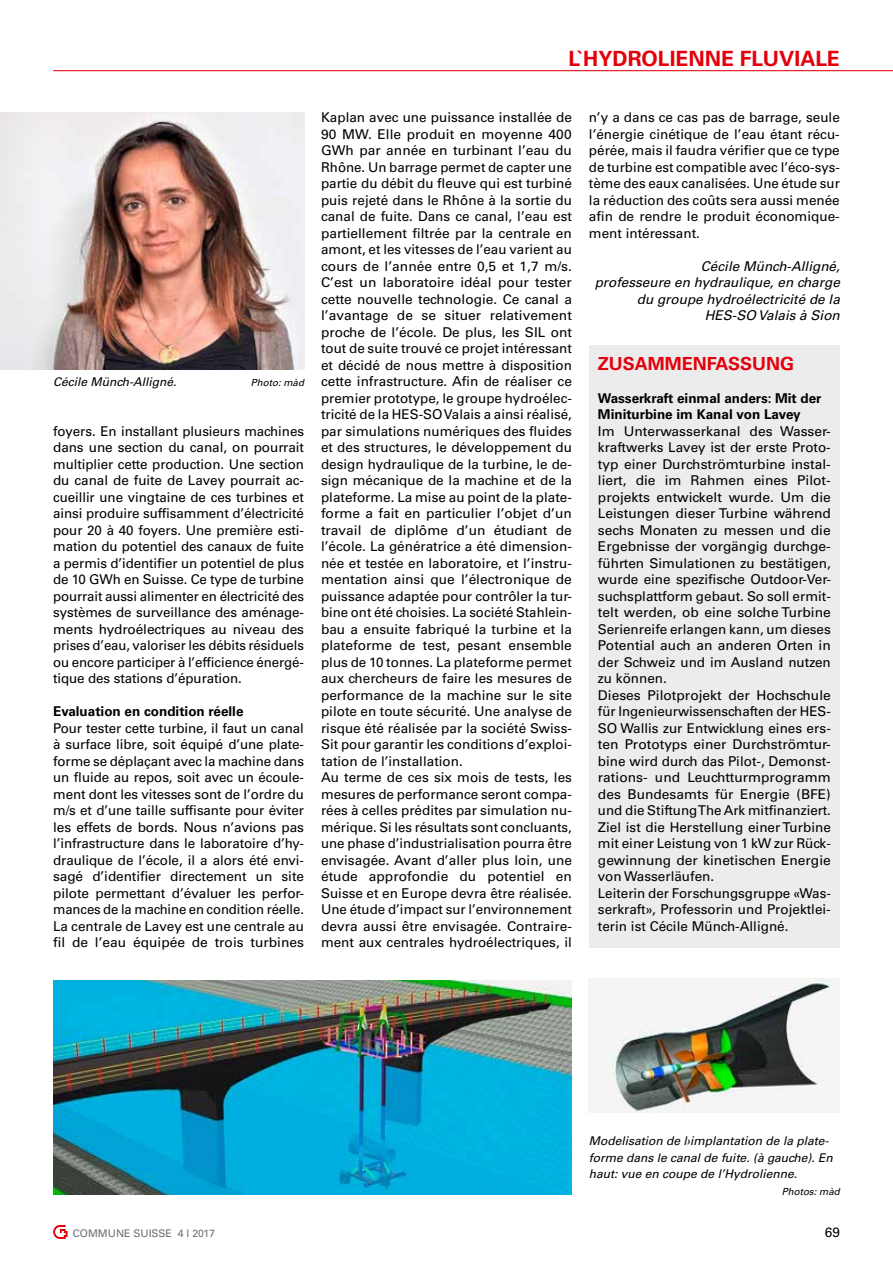
<style>
.page{position:relative;width:893px;height:1263px;background:#fff}
.page>*{position:absolute;margin:0;border:0;box-sizing:border-box;transform-origin:0 0}
.t1{font:700 21px "Univers LT Std";color:#e3000b}
.t2{font:700 18px "Univers LT Std";color:#e3000b}
.t3{font:13.5px/16.5px "Univers LT Std";color:#000;text-align:justify}
.t4{font:italic 13.5px/16.5px "Univers LT Std";color:#000;text-align:right}
.t5{font:700 13.5px/16.5px "Univers LT Std";color:#000}
.t6{font:italic 12px/16.5px "Univers LT Std";color:#000}
.t7{font:10.5px "Univers LT Std";color:#6e6e6e}
.t8{font:italic 9.75px "Univers LT Std";color:#000}
</style>
<div class="page">
<hr style="left:53px;top:70px;width:840px;height:1px;background:#e3000b">
<svg style="left:53px;top:1225px;width:15px;height:14px"></svg>
<img style="left:603px;top:979px;width:228px;height:133px">
<img style="left:0;top:112px;width:304px;height:258px">
<img style="left:53px;top:980px;width:519px;height:215px">
<div style="left:589px;top:345px;width:251px;height:602px;background:#ececec"></div>
<h1 class="t1" style="left:568px;top:46px;width:273px">L`HYDROLIENNE FLUVIALE</h1>
<p class="t6" style="left:53px;top:374px;width:125px">Cécile Münch-Alligné.</p>
<p class="t8" style="left:251px;top:377px;width:55px">Photo: màd</p>
<p class="t3" style="left:53px;top:423px;width:252px">foyers. En installant plusieurs machines dans une section du canal, on pourrait multiplier cette production. Une section du canal de fuite de Lavey pourrait ac&shy;cueillir une vingtaine de ces turbines et ainsi produire suffisamment d’électricité pour 20 à 40 foyers. Une première esti&shy;mation du potentiel des canaux de fuite a permis d’identifier un potentiel de plus de 10 GWh en Suisse. Ce type de turbine pourrait aussi alimenter en électricité des systèmes de surveillance des aménage&shy;ments hydroélectriques au niveau des prises d’eau, valoriser les débits résiduels ou encore participer à l’efficience énergé&shy;tique des stations d’épuration.</p>
<p class="t5" style="left:53px;top:703px;width:192px">Evaluation en condition réelle</p>
<p class="t3" style="left:53px;top:720px;width:252px">Pour tester cette turbine, il faut un canal à surface libre, soit équipé d’une plate&shy;forme se déplaçant avec la machine dans un fluide au repos, soit avec un écoule&shy;ment dont les vitesses sont de l’ordre du m/s et d’une taille suffisante pour éviter les effets de bords. Nous n’avions pas l’infrastructure dans le laboratoire d’hy&shy;draulique de l’école, il a alors été envi&shy;sagé d’identifier directement un site pilote permettant d’évaluer les perfor&shy;mances de la machine en condition réelle.<br>La centrale de Lavey est une centrale au fil de l’eau équipée de trois turbines</p>
<p class="t3" style="left:321px;top:109px;width:252px;text-align:left">Kaplan avec une puissance installée de 90 MW. Elle produit en moyenne 400<br>GWh par année en turbinant l’eau du Rhône. Un barrage permet de capter une partie du débit du fleuve qui est turbiné puis rejeté dans le Rhône à la sortie du canal de fuite. Dans ce canal, l’eau est partiellement filtrée par la centrale en amont, et les vitesses de l’eau varient au cours de l’année entre 0,5 et 1,7 m/s.<br>C’est un laboratoire idéal pour tester cette nouvelle technologie. Ce canal a l’avantage de se situer relativement proche de l’école. De plus, les SIL ont tout de suite trouvé ce projet intéressant et décidé de nous mettre à disposition cette infrastructure. Afin de réaliser ce premier prototype, le groupe hydroélec&shy;tricité de la HES-SO Valais a ainsi réalisé, par simulations numériques des fluides et des structures, le développement du design hydraulique de la turbine, le de&shy;sign mécanique de la machine et de la plateforme. La mise au point de la plate&shy;forme a fait en particulier l’objet d’un travail de diplôme d’un étudiant de l’école. La génératrice a été dimension&shy;née et testée en laboratoire, et l’instru&shy;mentation ainsi que l’électronique de puissance adaptée pour contrôler la tur&shy;bine ont été choisies. La société Stahlein&shy;bau a ensuite fabriqué la turbine et la plateforme de test, pesant ensemble plus de 10 tonnes. La plateforme permet aux chercheurs de faire les mesures de performance de la machine sur le site pilote en toute sécurité. Une analyse de risque été réalisée par la société Swiss-Sit pour garantir les conditions d’exploi&shy;tation de l’installation.<br>Au terme de ces six mois de tests, les mesures de performance seront compa&shy;rées à celles prédites par simulation nu&shy;mérique. Si les résultats sont concluants, une phase d’industrialisation pourra être envisagée. Avant d’aller plus loin, une étude approfondie du potentiel en Suisse et en Europe devra être réalisée.<br>Une étude d’impact sur l’environnement devra aussi être envisagée. Contraire&shy;ment aux centrales hydroélectriques, il</p>
<p class="t3" style="left:589px;top:109px;width:252px">n’y a dans ce cas pas de barrage, seule l’énergie cinétique de l’eau étant récu&shy;pérée, mais il faudra vérifier que ce type de turbine est compatible avec l’éco-sys&shy;tème des eaux canalisées. Une étude sur la réduction des coûts sera aussi menée afin de rendre le produit économique&shy;ment intéressant.</p>
<p class="t4" style="left:595px;top:258px;width:247px">Cécile Münch-Alligné,<br>professeure en hydraulique, en charge du groupe hydroélectricité de la<br>HES-SO Valais à Sion</p>
<h2 class="t2" style="left:598px;top:353px;width:198px">ZUSAMMENFASSUNG</h2>
<p class="t5" style="left:598px;top:390px;width:225px">Wasserkraft einmal anders: Mit der<br>Miniturbine im Kanal von Lavey</p>
<p class="t3" style="left:598px;top:423px;width:234px;text-align:left">Im Unterwasserkanal des Wasser&shy;kraftwerks Lavey ist der erste Proto&shy;typ einer Durchströmturbine instal&shy;liert, die im Rahmen eines Pilot&shy;projekts entwickelt wurde. Um die Leistungen dieser Turbine während sechs Monaten zu messen und die Ergebnisse der vorgängig durchge&shy;führten Simulationen zu bestätigen, wurde eine spezifische Outdoor-Ver&shy;suchsplattform gebaut. So soll ermit&shy;telt werden, ob eine solche Turbine Serienreife erlangen kann, um dieses Potential auch an anderen Orten in der Schweiz und im Ausland nutzen zu können.<br>Dieses Pilotprojekt der Hochschule für Ingenieurwissenschaften der HES-SO Wallis zur Entwicklung eines ers&shy;ten Prototyps einer Durchströmtur&shy;bine wird durch das Pilot-, Demonst&shy;rations- und Leuchtturmprogramm des Bundesamts für Energie (BFE) und die Stiftung The Ark mitfinanziert.<br>Ziel ist die Herstellung einer Turbine mit einer Leistung von 1 kW zur Rück&shy;gewinnung der kinetischen Energie von Wasserläufen.<br>Leiterin der Forschungsgruppe «Was&shy;serkraft», Professorin und Projektlei&shy;terin ist Cécile Münch-Alligné.</p>
<p class="t6" style="left:589px;top:1133px;width:245px">Modelisation de l›implantation de la plate&shy;forme dans le canal de fuite. (à gauche). En haut: vue en coupe de l’Hydrolienne.</p>
<p class="t8" style="left:782px;top:1185px;width:59px">Photos: màd</p>
<p class="t7" style="left:73px;top:1227px;width:144px">COMMUNE SUISSE 4 l 2017</p>
<p class="t3" style="left:825px;top:1224px;width:17px">69</p>
</div>
